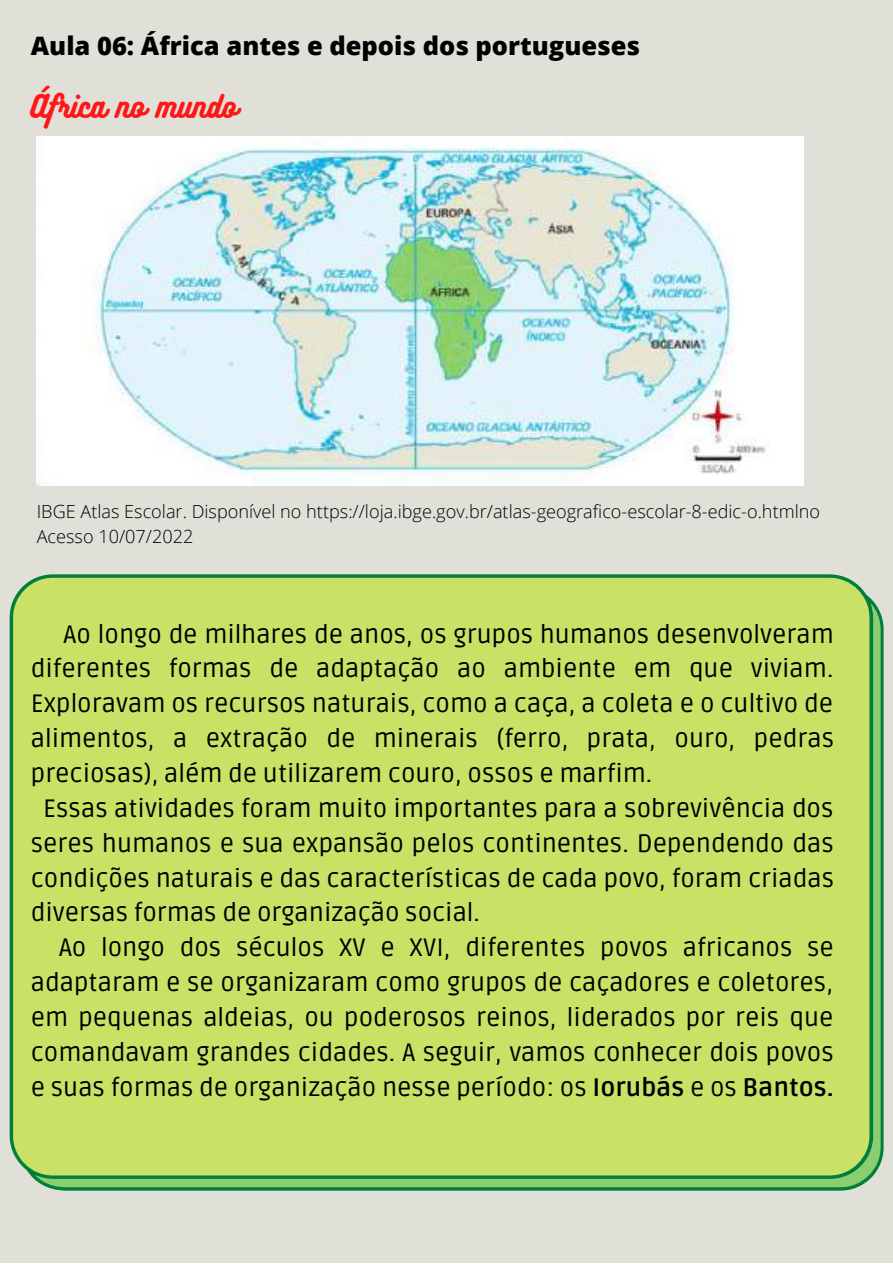
<style>
.page{position:relative;width:893px;height:1264px;background:#fff}
.page>*{position:absolute;margin:0;border:0;box-sizing:border-box;transform-origin:0 0}
.t1{font:27.9px "Bukhari Script";color:#ff1616}
.t2{font:800 25.5px "Open Sans";color:#000}
.t3{font:25.2px "Ruda";color:#000}
.t4{font:300 18.15px/24.8px "Open Sans";color:#000}
.s1{font-weight:700}
</style>
<div class="page">
<div style="left:0;top:0;width:892px;height:1262px;background:#e0dfd8"></div>
<div style="left:10px;top:574px;width:873px;height:616px;background:#c9e265"></div>
<img style="left:37px;top:137px;width:766px;height:348px">
<p class="t2" style="left:31px;top:28px;width:610px">Aula 06: África antes e depois dos portugueses</p>
<p class="t1" style="left:31px;top:88px;width:208px">África no mundo</p>
<p class="t4" style="left:37px;top:498px;width:784px">IBGE Atlas Escolar. Disponível no https://loja.ibge.gov.br/atlas-geografico-escolar-8-edic-o.htmlno<br>Acesso 10/07/2022</p>
<p class="t3" style="left:64px;top:619px;width:771px">Ao longo de milhares de anos, os grupos humanos desenvolveram</p>
<p class="t3" style="left:31px;top:654px;width:804px">diferentes formas de adaptação ao ambiente em que viviam.</p>
<p class="t3" style="left:31px;top:689px;width:803px">Exploravam os recursos naturais, como a caça, a coleta e o cultivo de</p>
<p class="t3" style="left:31px;top:724px;width:804px">alimentos, a extração de minerais (ferro, prata, ouro, pedras</p>
<p class="t3" style="left:31px;top:758px;width:623px">preciosas), além de utilizarem couro, ossos e marfim.</p>
<p class="t3" style="left:43px;top:793px;width:791px">Essas atividades foram muito importantes para a sobrevivência dos</p>
<p class="t3" style="left:31px;top:828px;width:804px">seres humanos e sua expansão pelos continentes. Dependendo das</p>
<p class="t3" style="left:31px;top:863px;width:804px">condições naturais e das características de cada povo, foram criadas</p>
<p class="t3" style="left:31px;top:898px;width:450px">diversas formas de organização social.</p>
<p class="t3" style="left:59px;top:933px;width:776px">Ao longo dos séculos XV e XVI, diferentes povos africanos se</p>
<p class="t3" style="left:31px;top:967px;width:803px">adaptaram e se organizaram como grupos de caçadores e coletores,</p>
<p class="t3" style="left:31px;top:1002px;width:804px">em pequenas aldeias, ou poderosos reinos, liderados por reis que</p>
<p class="t3" style="left:31px;top:1037px;width:804px">comandavam grandes cidades. A seguir, vamos conhecer dois povos</p>
<p class="t3" style="left:31px;top:1072px;width:804px">e suas formas de organização nesse período: os <span class="s1">Iorubás</span> e os <span class="s1">Bantos.</span></p>
</div>
